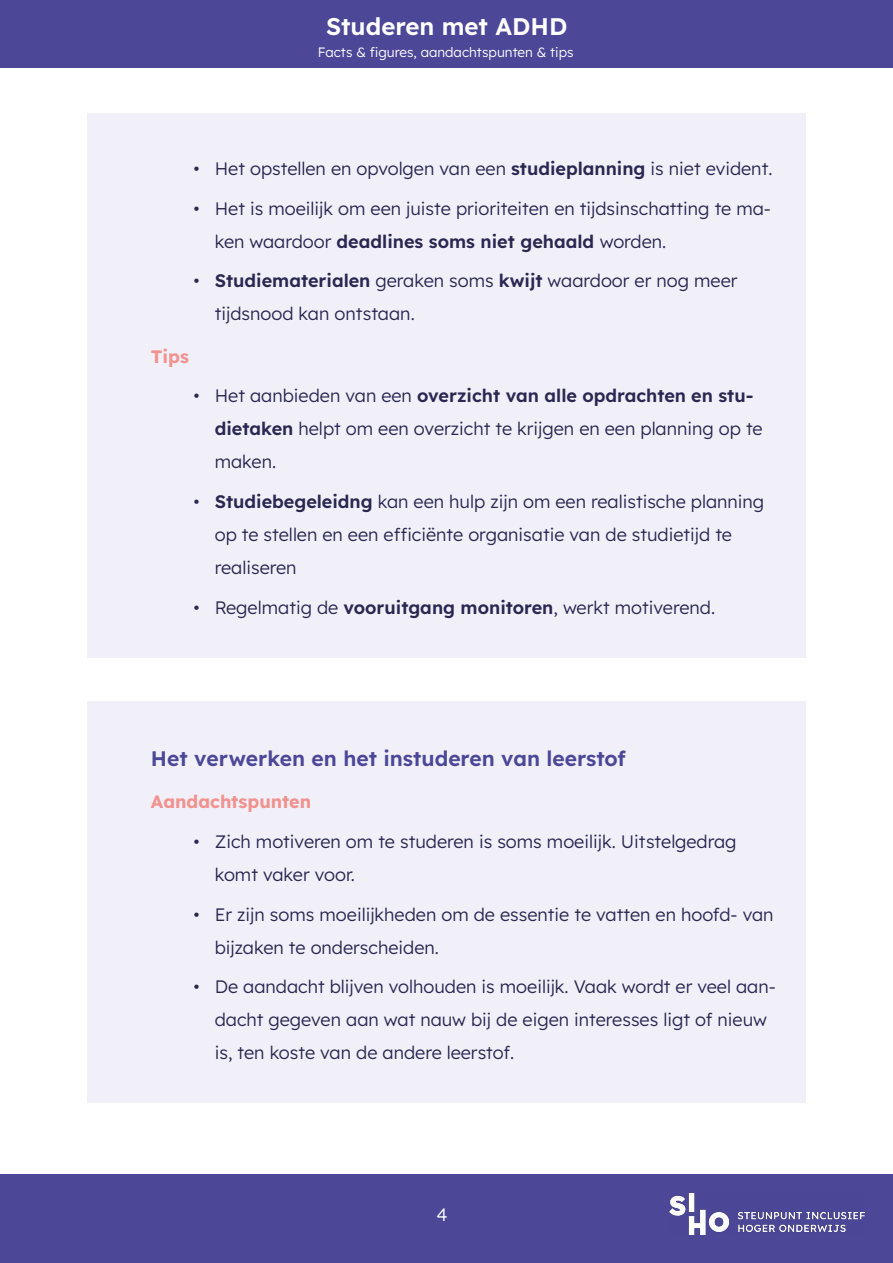
<style>
.page{position:relative;width:893px;height:1263px;background:#fff}
.page>*{position:absolute;margin:0;border:0;box-sizing:border-box;transform-origin:0 0}
.Koptekst_pagina_fiche{font:600 24px "Lexend";color:#fff}
.t1{font:600 21px "Lexend";color:#4c4797}
.lijst{font:300 18px/33px "Lexend";color:#2a2751}
.t2{font:700 18px "Lexend";color:#f2928f}
.t3{font:300 18px "Lexend";color:#fff}
.Koptekst_pagina_fiche-2{font:300 13.5px "Lexend";color:#fff}
.s1{font-weight:600}
</style>
<div class="page">
<div style="left:0;top:0;width:893px;height:67px;background:#4c4797"></div>
<div style="left:0;top:1174px;width:893px;height:89px;background:#4c4797"></div>
<img style="left:670px;top:1193px;width:194px;height:41px">
<div style="left:87px;top:113px;width:719px;height:544px;background:#f1f0f9"></div>
<div style="left:87px;top:701px;width:719px;height:402px;background:#f1f0f9"></div>
<p class="Koptekst_pagina_fiche" style="left:326px;top:8px;width:243px">Studeren met ADHD</p>
<p class="Koptekst_pagina_fiche-2" style="left:318px;top:42px;width:257px">Facts &amp; figures, aandachtspunten &amp; tips</p>
<p class="lijst" style="left:193px;top:151px;width:580px">• Het opstellen en opvolgen van een <span class="s1">studieplanning</span> is niet evident.</p>
<p class="lijst" style="left:215px;top:191px;width:558px;text-indent:-21px">• Het is moeilijk om een juiste prioriteiten en tijdsinschatting te ma&shy;ken waardoor <span class="s1">deadlines soms niet gehaald</span> worden.</p>
<p class="lijst" style="left:215px;top:263px;width:524px;text-indent:-21px">• <span class="s1">Studiematerialen</span> geraken soms <span class="s1">kwijt</span> waardoor er nog meer tijdsnood kan ontstaan.</p>
<h4 class="t2" style="left:151px;top:342px;width:39px">Tips</h4>
<p class="lijst" style="left:215px;top:378px;width:549px;text-indent:-21px">• Het aanbieden van een <span class="s1">overzicht van alle opdrachten en stu&shy;dietaken</span> helpt om een overzicht te krijgen en een planning op te maken.</p>
<p class="lijst" style="left:215px;top:484px;width:551px;text-indent:-21px">• <span class="s1">Studiebegeleidng</span> kan een hulp zijn om een realistische planning op te stellen en een efficiënte organisatie van de studietijd te realiseren</p>
<p class="lijst" style="left:193px;top:590px;width:523px">• Regelmatig de <span class="s1">vooruitgang monitoren</span>, werkt motiverend.</p>
<h3 class="t1" style="left:151px;top:742px;width:476px">Het verwerken en het instuderen van leerstof</h3>
<h4 class="t2" style="left:151px;top:787px;width:162px">Aandachtspunten</h4>
<p class="lijst" style="left:215px;top:824px;width:523px;text-indent:-21px">• Zich motiveren om te studeren is soms moeilijk. Uitstelgedrag komt vaker voor.</p>
<p class="lijst" style="left:215px;top:896px;width:560px;text-indent:-21px">• Er zijn soms moeilijkheden om de essentie te vatten en hoofd- van bijzaken te onderscheiden.</p>
<p class="lijst" style="left:215px;top:969px;width:563px;text-indent:-21px">• De aandacht blijven volhouden is moeilijk. Vaak wordt er veel aan&shy;dacht gegeven aan wat nauw bij de eigen interesses ligt of nieuw is, ten koste van de andere leerstof.</p>
<p class="t3" style="left:436px;top:1202px;width:13px">4</p>
</div>
